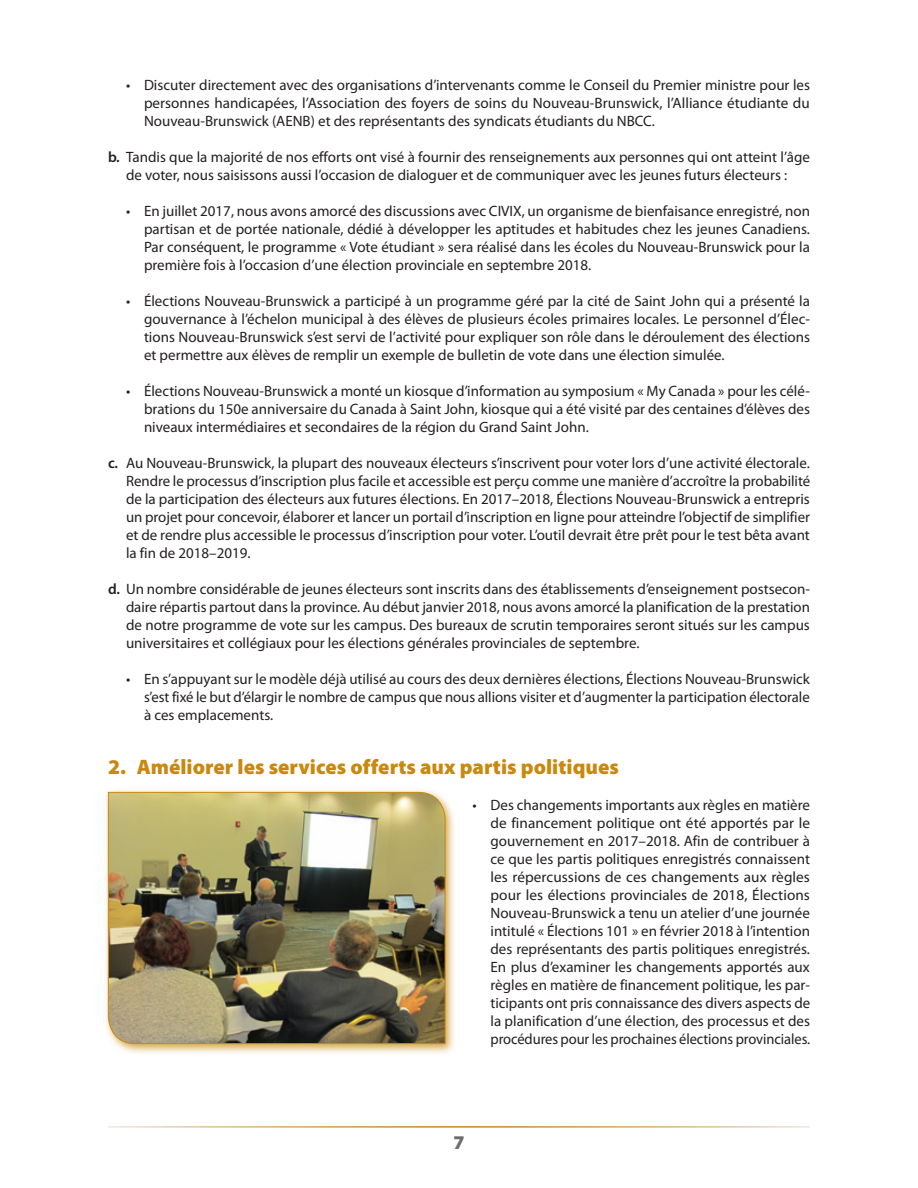
<style>
.page{position:relative;width:918px;height:1188px;background:#fff}
.page>*{position:absolute;margin:0;border:0;box-sizing:border-box;transform-origin:0 0}
.Head_2__1_col{font:900 21px "Myriad Pro";color:#c8890e}
.t1{font:900 19.5px "Myriad Pro";color:#6c6d70}
.t2{font:15px/18px "Myriad Pro";color:#231f20;text-align:justify}
.s1{font-weight:600}
</style>
<div class="page">
<div style="left:103px;top:787px;width:354px;height:268px;background:#c8890e;opacity:.75"></div>
<img style="left:108px;top:792px;width:338px;height:252px">
<p class="t2" style="left:144px;top:76px;width:668px;text-indent:-18px">• Discuter directement avec des organisations d’intervenants comme le Conseil du Premier ministre pour les personnes handicapées, l’Association des foyers de soins du Nouveau-Brunswick, l’Alliance étudiante du Nouveau-Brunswick (AENB) et des représentants des syndicats étudiants du NBCC.</p>
<p class="t2" style="left:108px;top:148px;width:704px;text-align:center"><span class="s1">b.</span> Tandis que la majorité de nos efforts ont visé à fournir des renseignements aux personnes qui ont atteint l’âge de voter, nous saisissons aussi l’occasion de dialoguer et de communiquer avec les jeunes futurs électeurs :</p>
<p class="t2" style="left:144px;top:202px;width:668px;text-indent:-18px">• En juillet 2017, nous avons amorcé des discussions avec CIVIX, un organisme de bienfaisance enregistré, non partisan et de portée nationale, dédié à développer les aptitudes et habitudes chez les jeunes Canadiens.<br>Par conséquent, le programme « Vote étudiant » sera réalisé dans les écoles du Nouveau-Brunswick pour la première fois à l’occasion d’une élection provinciale en septembre 2018.</p>
<p class="t2" style="left:144px;top:292px;width:668px;text-indent:-18px">• Élections Nouveau-Brunswick a participé à un programme géré par la cité de Saint John qui a présenté la gouvernance à l’échelon municipal à des élèves de plusieurs écoles primaires locales. Le personnel d’Élec&shy;tions Nouveau-Brunswick s’est servi de l’activité pour expliquer son rôle dans le déroulement des élections et permettre aux élèves de remplir un exemple de bulletin de vote dans une élection simulée.</p>
<p class="t2" style="left:144px;top:382px;width:668px;text-indent:-18px">• Élections Nouveau-Brunswick a monté un kiosque d’information au symposium « My Canada » pour les célé&shy;brations du 150e anniversaire du Canada à Saint John, kiosque qui a été visité par des centaines d’élèves des niveaux intermédiaires et secondaires de la région du Grand Saint John.</p>
<p class="t2" style="left:126px;top:454px;width:686px;text-indent:-18px"><span class="s1">c.</span> Au Nouveau-Brunswick, la plupart des nouveaux électeurs s’inscrivent pour voter lors d’une activité électorale.<br>Rendre le processus d’inscription plus facile et accessible est perçu comme une manière d’accroître la probabilité de la participation des électeurs aux futures élections. En 2017–2018, Élections Nouveau-Brunswick a entrepris un projet pour concevoir, élaborer et lancer un portail d’inscription en ligne pour atteindre l’objectif de simplifier et de rendre plus accessible le processus d’inscription pour voter. L’outil devrait être prêt pour le test bêta avant la fin de 2018–2019.</p>
<p class="t2" style="left:126px;top:580px;width:686px;text-indent:-18px"><span class="s1">d.</span> Un nombre considérable de jeunes électeurs sont inscrits dans des établissements d’enseignement postsecon&shy;daire répartis partout dans la province. Au début janvier 2018, nous avons amorcé la planification de la prestation de notre programme de vote sur les campus. Des bureaux de scrutin temporaires seront situés sur les campus universitaires et collégiaux pour les élections générales provinciales de septembre.</p>
<p class="t2" style="left:144px;top:670px;width:668px;text-indent:-18px">• En s’appuyant sur le modèle déjà utilisé au cours des deux dernières élections, Élections Nouveau-Brunswick s’est fixé le but d’élargir le nombre de campus que nous allions visiter et d’augmenter la participation électorale à ces emplacements.</p>
<p class="Head_2__1_col" style="left:108px;top:753px;width:512px">2. Améliorer les services offerts aux partis politiques</p>
<p class="t2" style="left:490px;top:796px;width:321px;text-indent:-18px">• Des changements importants aux règles en matière de financement politique ont été apportés par le gouvernement en 2017–2018. Afin de contribuer à ce que les partis politiques enregistrés connaissent les répercussions de ces changements aux règles pour les élections provinciales de 2018, Élections Nouveau-Brunswick a tenu un atelier d’une journée intitulé « Élections 101 » en février 2018 à l’intention des représentants des partis politiques enregistrés.<br>En plus d’examiner les changements apportés aux règles en matière de financement politique, les par&shy;ticipants ont pris connaissance des divers aspects de la planification d’une élection, des processus et des procédures pour les prochaines élections provinciales.</p>
<h2 class="t1" style="left:453px;top:1129px;width:13px">7</h2>
</div>
